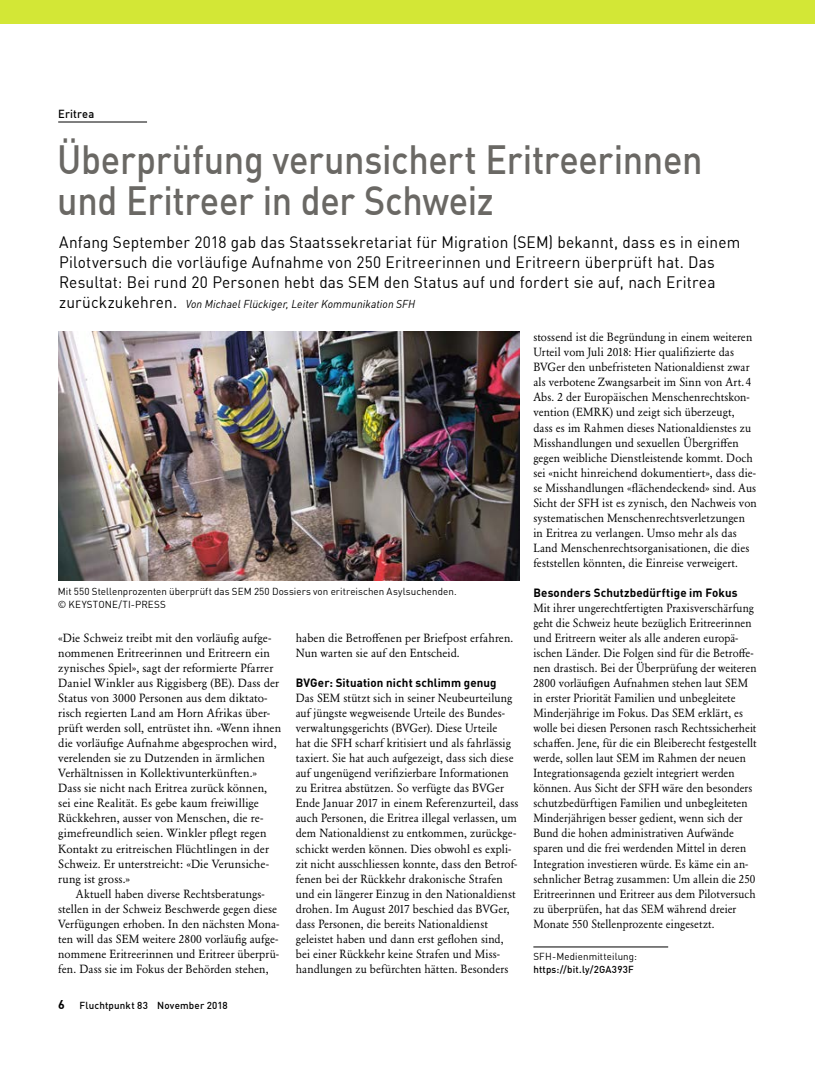
<style>
.page{position:relative;width:815px;height:1081px;background:#fff}
.page>*{position:absolute;margin:0;border:0;box-sizing:border-box;transform-origin:0 0}
.t1{font:500 40px/41.2px "DIN Offc";letter-spacing:-.01em;color:#6a6864;scale:.9 1}
.t2{font:16.25px/20px "DIN Offc";letter-spacing:.01em;color:#000;scale:.95 1}
.t3{font:11.75px/15px "Garamond BE Pro";letter-spacing:.01em;color:#000;scale:.96 1}
.t4{font:11.75px/15px "Garamond BE Pro";letter-spacing:.01em;color:#000}
.t5{font:11.75px/15px "Garamond BE Pro";letter-spacing:.01em;color:#000;scale:.94 1}
.t6{font:700 11.75px "DIN Offc";letter-spacing:.01em;color:#000}
.t7{font:500 11.5px "DIN Offc";letter-spacing:.015em;color:#000}
.t8{font:italic 11.25px "DIN Offc";letter-spacing:.01em;color:#000;scale:.95 1}
.t9{font:10px/12.5px "DIN Offc";letter-spacing:.01em;color:#000}
.t10{font:500 10px "DIN Offc";letter-spacing:.02em;color:#000}
.s1{font-style:normal;font-size:16.25px}
.s2{font-weight:700;font-size:12.5px}
</style>
<div class="page">
<div style="left:0;top:0;width:815px;height:23px;background:#d3e736"></div>
<hr style="left:533px;top:946px;width:135px;height:1px;background:#000">
<img style="left:58px;top:331px;width:461px;height:249px">
<hr style="left:58px;top:122px;width:89px;height:1px;background:#000">
<p class="t7" style="left:58px;top:107px;width:38px">Eritrea</p>
<h1 class="t1" style="left:57px;top:139px;width:718px">Überprüfung verunsichert Eritreerinnen und Eritreer in der Schweiz</h1>
<p class="t2" style="left:59px;top:232px;width:718px">Anfang September 2018 gab das Staatssekretariat für Migration (SEM) bekannt, dass es in einem<br>Pilotversuch die vorläufige Aufnahme von 250 Eritreerinnen und Eritreern überprüft hat. Das<br>Resultat: Bei rund 20 Personen hebt das SEM den Status auf und fordert sie auf, nach Eritrea</p>
<p class="t8" style="left:59px;top:297px;width:376px"><span class="s1">zurückzukehren.</span> Von Michael Flückiger, Leiter Kommunikation SFH</p>
<p class="t9" style="left:58px;top:585px;width:400px">Mit 550 Stellenprozenten überprüft das SEM 250 Dossiers von eritreischen Asylsuchenden. © KEYSTONE/TI-PRESS</p>
<p class="t4" style="left:58px;top:630px;width:225px">«Die Schweiz treibt mit den vorläufig aufge&shy;nommenen Eritreerinnen und Eritreern ein zynisches Spiel», sagt der reformierte Pfarrer Daniel Winkler aus Riggisberg (BE). Dass der Status von 3000 Personen aus dem diktato&shy;risch regierten Land am Horn Afrikas über&shy;prüft werden soll, entrüstet ihn. «Wenn ihnen die vorläufige Aufnahme abgesprochen wird, verelenden sie zu Dutzenden in ärmlichen Verhältnissen in Kollektivunterkünften.» Dass sie nicht nach Eritrea zurück können, sei eine Realität. Es gebe kaum freiwillige Rückkehren, ausser von Menschen, die re&shy;gimefreundlich seien. Winkler pflegt regen Kontakt zu eritreischen Flüchtlingen in der Schweiz. Er unterstreicht: «Die Verunsiche&shy;rung ist gross.»</p>
<p class="t4" style="left:58px;top:886px;width:223px;text-indent:18px">Aktuell haben diverse Rechtsberatungs&shy;stellen in der Schweiz Beschwerde gegen diese Verfügungen erhoben. In den nächsten Mona&shy;ten will das SEM weitere 2800 vorläufig aufge&shy;nommene Eritreerinnen und Eritreer überprü&shy;fen. Dass sie im Fokus der Behörden stehen,</p>
<p class="t10" style="left:58px;top:999px;width:171px"><span class="s2">6</span> Fluchtpunkt 83 November 2018</p>
<p class="t4" style="left:296px;top:630px;width:219px">haben die Betroffenen per Briefpost erfahren.<br>Nun warten sie auf den Entscheid.</p>
<p class="t6" style="left:296px;top:675px;width:202px">BVGer: Situation nicht schlimm genug</p>
<p class="t3" style="left:296px;top:690px;width:234px">Das SEM stützt sich in seiner Neubeurteilung auf jüngste wegweisende Urteile des Bundes&shy;verwaltungsgerichts (BVGer). Diese Urteile<br>hat die SFH scharf kritisiert und als fahrlässig taxiert. Sie hat auch aufgezeigt, dass sich diese auf ungenügend verifizierbare Informationen zu Eritrea abstützen. So verfügte das BVGer Ende Januar 2017 in einem Referenzurteil, dass auch Personen, die Eritrea illegal verlassen, um dem Nationaldienst zu entkommen, zurückge&shy;schickt werden können. Dies obwohl es expli&shy;zit nicht ausschliessen konnte, dass den Betrof&shy;fenen bei der Rückkehr drakonische Strafen und ein längerer Einzug in den Nationaldienst drohen. Im August 2017 beschied das BVGer, dass Personen, die bereits Nationaldienst geleistet haben und dann erst geflohen sind, bei einer Rückkehr keine Strafen und Miss&shy;handlungen zu befürchten hätten. Besonders</p>
<p class="t3" style="left:533px;top:330px;width:234px">stossend ist die Begründung in einem weiteren Urteil vom Juli 2018: Hier qualifizierte das BVGer den unbefristeten Nationaldienst zwar als verbotene Zwangsarbeit im Sinn von Art. 4<br>Abs. 2 der Europäischen Menschenrechtskon&shy;vention (EMRK) und zeigt sich überzeugt, dass es im Rahmen dieses Nationaldienstes zu Misshandlungen und sexuellen Übergriffen gegen weibliche Dienstleistende kommt. Doch sei «nicht hinreichend dokumentiert», dass die&shy;se Misshandlungen «flächendeckend» sind. Aus Sicht der SFH ist es zynisch, den Nachweis von systematischen Menschenrechtsverletzungen in Eritrea zu verlangen. Umso mehr als das Land Menschenrechtsorganisationen, die dies feststellen könnten, die Einreise verweigert.</p>
<p class="t6" style="left:533px;top:585px;width:206px">Besonders Schutzbedürftige im Fokus</p>
<p class="t5" style="left:533px;top:600px;width:239px">Mit ihrer ungerechtfertigten Praxisverschärfung geht die Schweiz heute bezüglich Eritreerinnen und Eritreern weiter als alle anderen europä&shy;ischen Länder. Die Folgen sind für die Betroffe&shy;nen drastisch. Bei der Überprüfung der weiteren 2800 vorläufigen Aufnahmen stehen laut SEM in erster Priorität Familien und unbegleitete Minderjährige im Fokus. Das SEM erklärt, es wolle bei diesen Personen rasch Rechtssicherheit schaffen. Jene, für die ein Bleiberecht festgestellt werde, sollen laut SEM im Rahmen der neuen Integrationsagenda gezielt integriert werden können. Aus Sicht der SFH wäre den besonders schutzbedürftigen Familien und unbegleiteten Minderjährigen besser gedient, wenn sich der Bund die hohen administrativen Aufwände sparen und die frei werdenden Mittel in deren Integration investieren würde. Es käme ein an&shy;sehnlicher Betrag zusammen: Um allein die 250<br>Eritreerinnen und Eritreer aus dem Pilotversuch zu überprüfen, hat das SEM während dreier Monate 550 Stellenprozente eingesetzt.</p>
<p class="t9" style="left:533px;top:950px;width:105px">SFH-Medienmitteilung:</p>
<p class="t10" style="left:533px;top:963px;width:102px">https://bit.ly/2GA393F</p>
</div>
